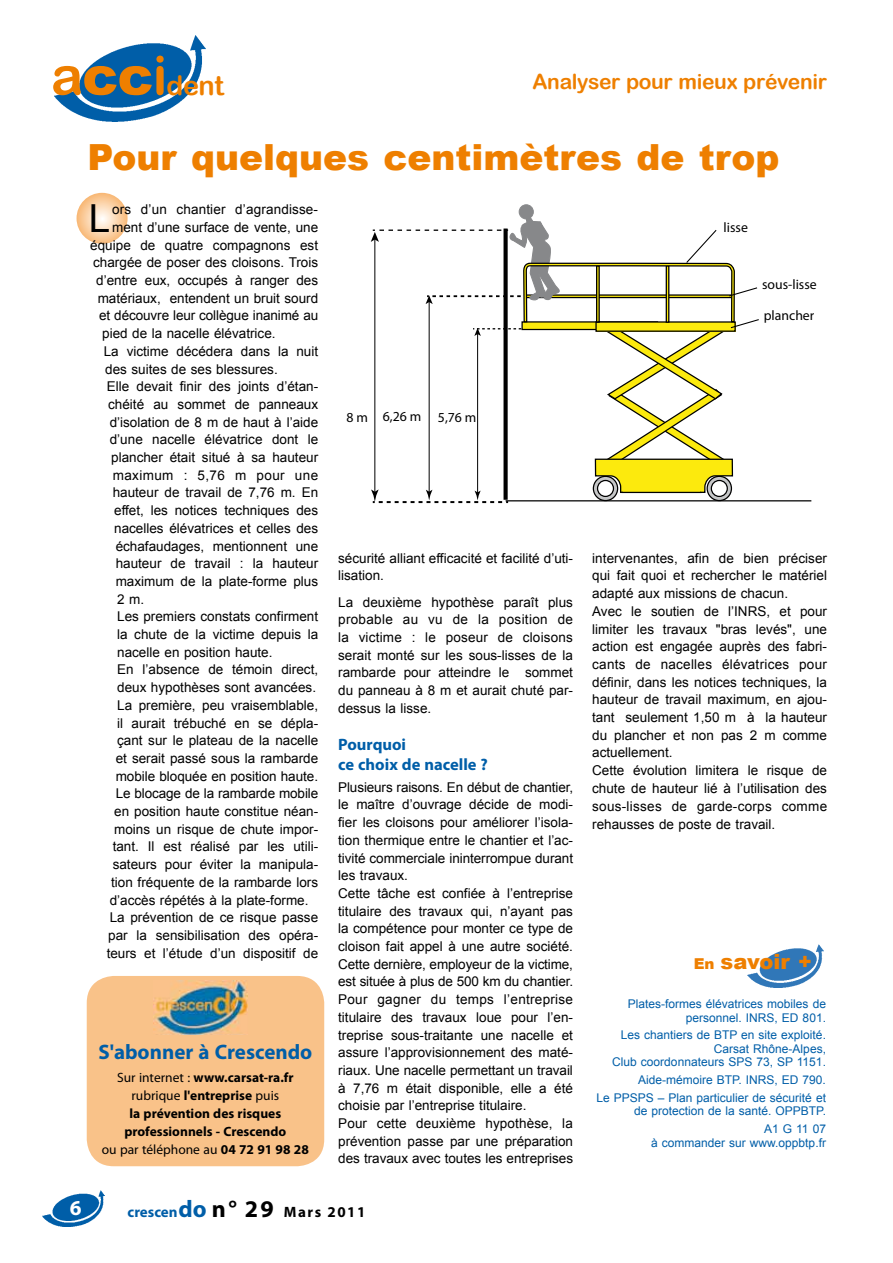
<style>
.page{position:relative;width:893px;height:1263px;background:#fff}
.page>*{position:absolute;margin:0;border:0;box-sizing:border-box;transform-origin:0 0}
.t1{font:38.7px "Arial";color:#000}
.t2{font:900 36px "Arial";color:#ee7f00}
.t3{font:27px "Arial Rounded MT Bold";color:#ee7f00}
.t4{font:700 21.3px "Myriad Pro";color:#fff}
.t5{font:21px "Arial Rounded MT Bold";letter-spacing:-.015em;color:#ee7f00}
.t6{font:700 21px "Myriad Pro";color:#005ea8}
.t7{font:900 21px "Arial";color:#ee7f00}
.t8{font:700 16.5px/19.5px "Myriad Pro";color:#005ea8}
.t9{font:700 15px "Myriad Pro";letter-spacing:.05em;color:#000}
.t10{font:13.8px "Myriad Pro";color:#000}
.t11{font:13.5px/17.7px "Arial";color:#000}
.t12{font:700 13.5px/18px "Myriad Pro";color:#000;text-align:center}
.t13{font:13.5px "Arial";letter-spacing:.03em;color:#000}
.t14{font:12px/13.5px "Arial";color:#005ea8;text-align:right}
.s1{font-size:54px}
.s2{font-family:"Arial";font-weight:900;font-size:54px}
.s3{font-size:15px}
.s4{font-weight:400}
.s5{color:#005ea8}
.s6{font-size:24px;color:#005ea8}
.s7{font-size:24px}
</style>
<div class="page">
<img style="left:43px;top:1191px;width:62px;height:35px">
<img style="left:54px;top:35px;width:152px;height:87px">
<svg style="left:77px;top:193px;width:51px;height:51px;background:#fad1a6"></svg>
<img style="left:748px;top:944px;width:75px;height:43px">
<hr style="left:506px;top:500px;width:305px;height:1px;background:#000">
<svg style="left:371px;top:204px;width:389px;height:300px"></svg>
<div style="left:87px;top:976px;width:237px;height:190px;background:#f9c289;border-radius:27px"></div>
<img style="left:153px;top:980px;width:95px;height:55px">
<h3 class="t3" style="left:51px;top:69px;width:175px"><span class="s1">a</span><span class="s2">cc</span><span class="s1">i</span>dent</h3>
<h3 class="t5" style="left:532px;top:69px;width:296px">Analyser pour mieux prévenir</h3>
<h2 class="t2" style="left:88px;top:131px;width:693px">Pour quelques centimètres de trop</h2>
<h1 class="t1" style="left:89px;top:193px;width:23px">L</h1>
<p class="t11" style="left:112px;top:200px;width:207px">ors d’un chantier d’agrandisse-</p>
<p class="t10" style="left:724px;top:220px;width:26px">lisse</p>
<p class="t11" style="left:112px;top:218px;width:208px">ment d’une surface de vente, une</p>
<p class="t11" style="left:90px;top:236px;width:229px">équipe de quatre compagnons est</p>
<p class="t11" style="left:93px;top:254px;width:226px">chargée de poser des cloisons. Trois</p>
<p class="t11" style="left:96px;top:272px;width:223px">d’entre eux, occupés à ranger des</p>
<p class="t11" style="left:98px;top:289px;width:222px">matériaux, entendent un bruit sourd</p>
<p class="t11" style="left:99px;top:307px;width:221px">et découvre leur collègue inanimé au</p>
<p class="t11" style="left:102px;top:325px;width:175px">pied de la nacelle élévatrice.</p>
<p class="t11" style="left:104px;top:342px;width:216px">La victime décédera dans la nuit</p>
<p class="t11" style="left:105px;top:360px;width:174px">des suites de ses blessures.</p>
<p class="t11" style="left:107px;top:378px;width:213px">Elle devait finir des joints d’étan-</p>
<p class="t11" style="left:108px;top:395px;width:211px">chéité au sommet de panneaux</p>
<p class="t11" style="left:110px;top:413px;width:210px">d’isolation de 8 m de haut à l’aide</p>
<p class="t11" style="left:110px;top:431px;width:210px">d’une nacelle élévatrice dont le</p>
<p class="t11" style="left:111px;top:449px;width:208px">plancher était situé à sa hauteur</p>
<p class="t13" style="left:113px;top:466px;width:207px">maximum : 5,76 m pour une</p>
<p class="t11" style="left:113px;top:484px;width:207px">hauteur de travail de 7,76 m. En</p>
<p class="t11" style="left:114px;top:502px;width:205px">effet, les notices techniques des</p>
<p class="t11" style="left:114px;top:519px;width:205px">nacelles élévatrices et celles des</p>
<p class="t11" style="left:116px;top:537px;width:204px">échafaudages, mentionnent une</p>
<p class="t11" style="left:116px;top:555px;width:204px">hauteur de travail : la hauteur</p>
<p class="t11" style="left:116px;top:572px;width:204px">maximum de la plate-forme plus</p>
<p class="t11" style="left:117px;top:590px;width:28px">2 m.</p>
<p class="t11" style="left:117px;top:608px;width:203px">Les premiers constats confirment</p>
<p class="t11" style="left:117px;top:626px;width:203px">la chute de la victime depuis la</p>
<p class="t11" style="left:117px;top:643px;width:157px">nacelle en position haute.</p>
<p class="t11" style="left:117px;top:661px;width:202px">En l’absence de témoin direct,</p>
<p class="t11" style="left:117px;top:679px;width:200px">deux hypothèses sont avancées.</p>
<p class="t11" style="left:117px;top:696px;width:202px">La première, peu vraisemblable,</p>
<p class="t11" style="left:117px;top:714px;width:203px">il aurait trébuché en se dépla-</p>
<p class="t11" style="left:117px;top:732px;width:202px">çant sur le plateau de la nacelle</p>
<p class="t11" style="left:116px;top:749px;width:204px">et serait passé sous la rambarde</p>
<p class="t11" style="left:116px;top:767px;width:204px">mobile bloquée en position haute.</p>
<p class="t11" style="left:116px;top:785px;width:204px">Le blocage de la rambarde mobile</p>
<p class="t11" style="left:114px;top:803px;width:205px">en position haute constitue néan-</p>
<p class="t11" style="left:114px;top:820px;width:205px">moins un risque de chute impor-</p>
<p class="t11" style="left:113px;top:838px;width:207px">tant. Il est réalisé par les utili-</p>
<p class="t11" style="left:113px;top:856px;width:207px">sateurs pour éviter la manipula-</p>
<p class="t11" style="left:111px;top:873px;width:208px">tion fréquente de la rambarde lors</p>
<p class="t11" style="left:110px;top:891px;width:200px">d’accès répétés à la plate-forme.</p>
<p class="t11" style="left:110px;top:909px;width:210px">La prévention de ce risque passe</p>
<p class="t11" style="left:108px;top:926px;width:211px">par la sensibilisation des opéra-</p>
<p class="t11" style="left:107px;top:944px;width:213px">teurs et l’étude d’un dispositif de</p>
<p class="t10" style="left:762px;top:276px;width:56px">sous-lisse</p>
<p class="t10" style="left:764px;top:308px;width:52px">plancher</p>
<p class="t10" style="left:346px;top:408px;width:76px">8 m 6,26 m</p>
<p class="t10" style="left:438px;top:410px;width:40px">5,76 m</p>
<p class="t11" style="left:338px;top:549px;width:236px">sécurité alliant efficacité et facilité d’uti&shy;lisation.</p>
<p class="t11" style="left:338px;top:593px;width:236px;text-align:justify">La deuxième hypothèse paraît plus probable au vu de la position de la victime : le poseur de cloisons serait monté sur les sous-lisses de la rambarde pour atteindre le sommet du panneau à 8 m et aurait chuté par&shy;dessus la lisse.</p>
<p class="t8" style="left:338px;top:735px;width:151px">Pourquoi<br>ce choix de nacelle ?</p>
<p class="t11" style="left:338px;top:778px;width:236px">Plusieurs raisons. En début de chantier, le maître d’ouvrage décide de modi&shy;fier les cloisons pour améliorer l’isola&shy;tion thermique entre le chantier et l’ac&shy;tivité commerciale ininterrompue durant les travaux.<br>Cette tâche est confiée à l’entreprise titulaire des travaux qui, n’ayant pas la compétence pour monter ce type de cloison fait appel à une autre société.<br>Cette dernière, employeur de la victime, est située à plus de 500 km du chantier.<br>Pour gagner du temps l’entreprise titulaire des travaux loue pour l’en&shy;treprise sous-traitante une nacelle et assure l’approvisionnement des maté&shy;riaux. Une nacelle permettant un travail à 7,76 m était disponible, elle a été choisie par l’entreprise titulaire.<br>Pour cette deuxième hypothèse, la prévention passe par une préparation des travaux avec toutes les entreprises</p>
<p class="t11" style="left:592px;top:549px;width:236px">intervenantes, afin de bien préciser qui fait quoi et rechercher le matériel adapté aux missions de chacun.<br>Avec le soutien de l’INRS, et pour limiter les travaux "bras levés", une action est engagée auprès des fabri&shy;cants de nacelles élévatrices pour définir, dans les notices techniques, la hauteur de travail maximum, en ajou&shy;tant seulement 1,50 m à la hauteur du plancher et non pas 2 m comme actuellement.<br>Cette évolution limitera le risque de chute de hauteur lié à l’utilisation des sous-lisses de garde-corps comme rehausses de poste de travail.</p>
<h3 class="t7" style="left:694px;top:946px;width:120px"><span class="s3">En</span> savoir +</h3>
<p class="t14" style="left:628px;top:997px;width:200px">Plates-formes élévatrices mobiles de personnel. INRS, ED 801.</p>
<p class="t14" style="left:612px;top:1028px;width:215px">Les chantiers de BTP en site exploité.<br>Carsat Rhône-Alpes,<br>Club coordonnateurs SPS 73, SP 1151.</p>
<p class="t14" style="left:596px;top:1071px;width:231px;line-height:17.7px">Aide-mémoire BTP. INRS, ED 790.<br>Le PPSPS – Plan particulier de sécurité et</p>
<p class="t14" style="left:634px;top:1102px;width:193px;line-height:17.7px">de protection de la santé. OPPBTP.<br>A1 G 11 07</p>
<p class="t14" style="left:651px;top:1136px;width:176px">à commander sur www.oppbtp.fr</p>
<h3 class="t6" style="left:98px;top:1040px;width:216px">S'abonner à Crescendo</h3>
<p class="t12" style="left:102px;top:1068px;width:209px"><span class="s4">Sur internet :</span> www.carsat-ra.fr <span class="s4">rubrique</span> l'entreprise <span class="s4">puis<br></span>la prévention des risques professionnels - Crescendo<br><span class="s4">ou par téléphone au</span> 04 72 91 98 28</p>
<h3 class="t4" style="left:70px;top:1196px;width:13px">6</h3>
<p class="t9" style="left:128px;top:1204px;width:239px"><span class="s5">crescen</span><span class="s6">do</span> <span class="s7">n° 29</span> Mars 2011</p>
</div>
